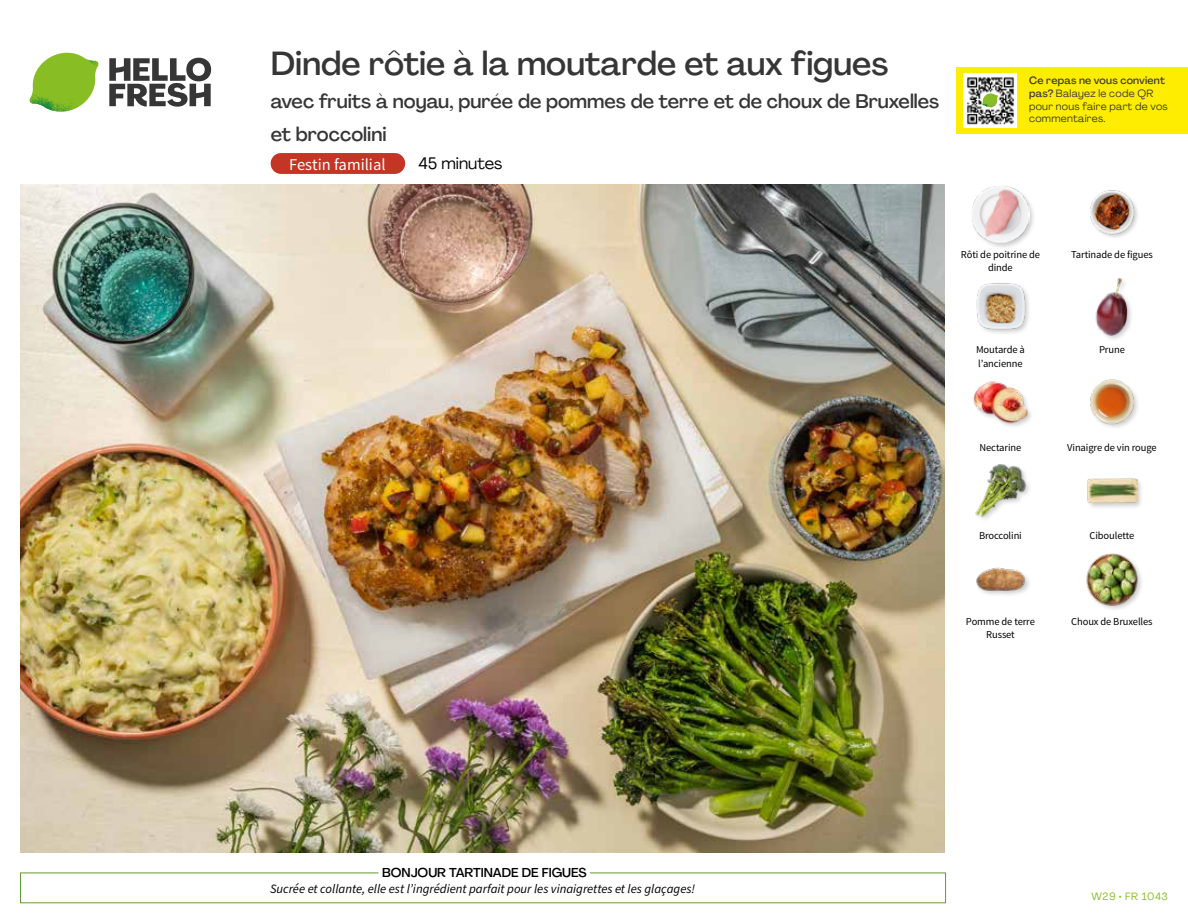
<style>
.page{position:relative;width:1188px;height:918px;background:#fff}
.page>*{position:absolute;margin:0;border:0;box-sizing:border-box;transform-origin:0 0}
.t1{font:500 33px "Agrandir";color:#373636}
.t2{font:500 19.5px/33px "Agrandir";color:#373636}
.t3{font:16.5px "Source Sans Pro";color:#fff}
.t4{font:16.5px "Agrandir";color:#000}
.t5{font:italic 12.75px "Source Sans Pro";color:#000}
.t6{font:500 12.75px "Agrandir";color:#000}
.t7{font:10.5px/13.5px "Source Sans Pro";letter-spacing:-.01em;color:#000;text-align:center}
.t8{font:10.5px/12.8px "Agrandir";letter-spacing:.02em;color:#3c3c3b}
.t9{font:10.5px "Agrandir";letter-spacing:.05em;color:#89bd24}
.s1{font-weight:500}
</style>
<div class="page">
<svg style="left:109px;top:57px;width:102px;height:50px"></svg>
<svg style="left:34px;top:53px;width:62px;height:40px"></svg>
<img style="left:67px;top:53px;width:32px;height:26px">
<img style="left:33px;top:75px;width:59px;height:11px">
<img style="left:29px;top:79px;width:61px;height:33px">
<img style="left:65px;top:86px;width:27px;height:25px">
<img style="left:21px;top:184px;width:924px;height:668px">
<div style="left:271px;top:153px;width:134px;height:21px;background:#c33625;border-radius:10px"></div>
<img style="left:1086px;top:553px;width:55px;height:55px">
<div style="left:975px;top:567px;width:57px;height:31px;background:#000;opacity:.2"></div>
<img style="left:975px;top:567px;width:51px;height:26px">
<div style="left:1086px;top:477px;width:58px;height:33px;background:#000;opacity:.2"></div>
<img style="left:1087px;top:477px;width:50px;height:33px">
<img style="left:975px;top:464px;width:54px;height:55px">
<img style="left:1090px;top:379px;width:48px;height:49px">
<div style="left:973px;top:380px;width:61px;height:49px;background:#000;opacity:.2"></div>
<img style="left:973px;top:380px;width:56px;height:49px">
<div style="left:1094px;top:277px;width:40px;height:65px;background:#000;opacity:.2"></div>
<img style="left:1094px;top:278px;width:40px;height:57px">
<img style="left:976px;top:283px;width:53px;height:50px">
<img style="left:1090px;top:190px;width:48px;height:48px">
<div style="left:971px;top:184px;width:65px;height:66px;background:#000;opacity:.2"></div>
<img style="left:972px;top:186px;width:57px;height:57px">
<div style="left:956px;top:67px;width:232px;height:67px;background:#ffed00"></div>
<img style="left:964px;top:74px;width:52px;height:54px">
<svg style="left:982px;top:93px;width:16px;height:14px"></svg>
<h1 class="t1" style="left:271px;top:43px;width:619px">Dinde rôtie à la moutarde et aux figues</h1>
<h2 class="t2" style="left:271px;top:85px;width:670px">avec fruits à noyau, purée de pommes de terre et de choux de Bruxelles et broccolini</h2>
<h3 class="t3" style="left:289px;top:154px;width:98px">Festin familial</h3>
<h3 class="t4" style="left:418px;top:153px;width:86px">45 minutes</h3>
<p class="t8" style="left:1029px;top:74px;width:140px"><span class="s1">Ce repas ne vous convient pas?</span> Balayez le code QR pour nous faire part de vos commentaires.</p>
<p class="t7" style="left:961px;top:248px;width:81px">Rôti de poitrine de dinde</p>
<p class="t7" style="left:976px;top:343px;width:50px;text-align:left">Moutarde à l’ancienne</p>
<p class="t7" style="left:1071px;top:248px;width:83px">Tartinade de figues</p>
<p class="t7" style="left:1099px;top:343px;width:27px">Prune</p>
<p class="t7" style="left:980px;top:441px;width:43px">Nectarine</p>
<p class="t7" style="left:1067px;top:441px;width:91px">Vinaigre de vin rouge</p>
<p class="t7" style="left:979px;top:529px;width:44px">Broccolini</p>
<p class="t7" style="left:1090px;top:529px;width:46px">Ciboulette</p>
<p class="t7" style="left:966px;top:615px;width:70px">Pomme de terre<br>Russet</p>
<p class="t7" style="left:1071px;top:615px;width:83px">Choux de Bruxelles</p>
<p class="t6" style="left:382px;top:864px;width:206px">BONJOUR TARTINADE DE FIGUES</p>
<p class="t5" style="left:270px;top:880px;width:427px">Sucrée et collante, elle est l’ingrédient parfait pour les vinaigrettes et les glaçages!</p>
<p class="t9" style="left:1092px;top:890px;width:78px">W29 • FR 1043</p>
</div>
